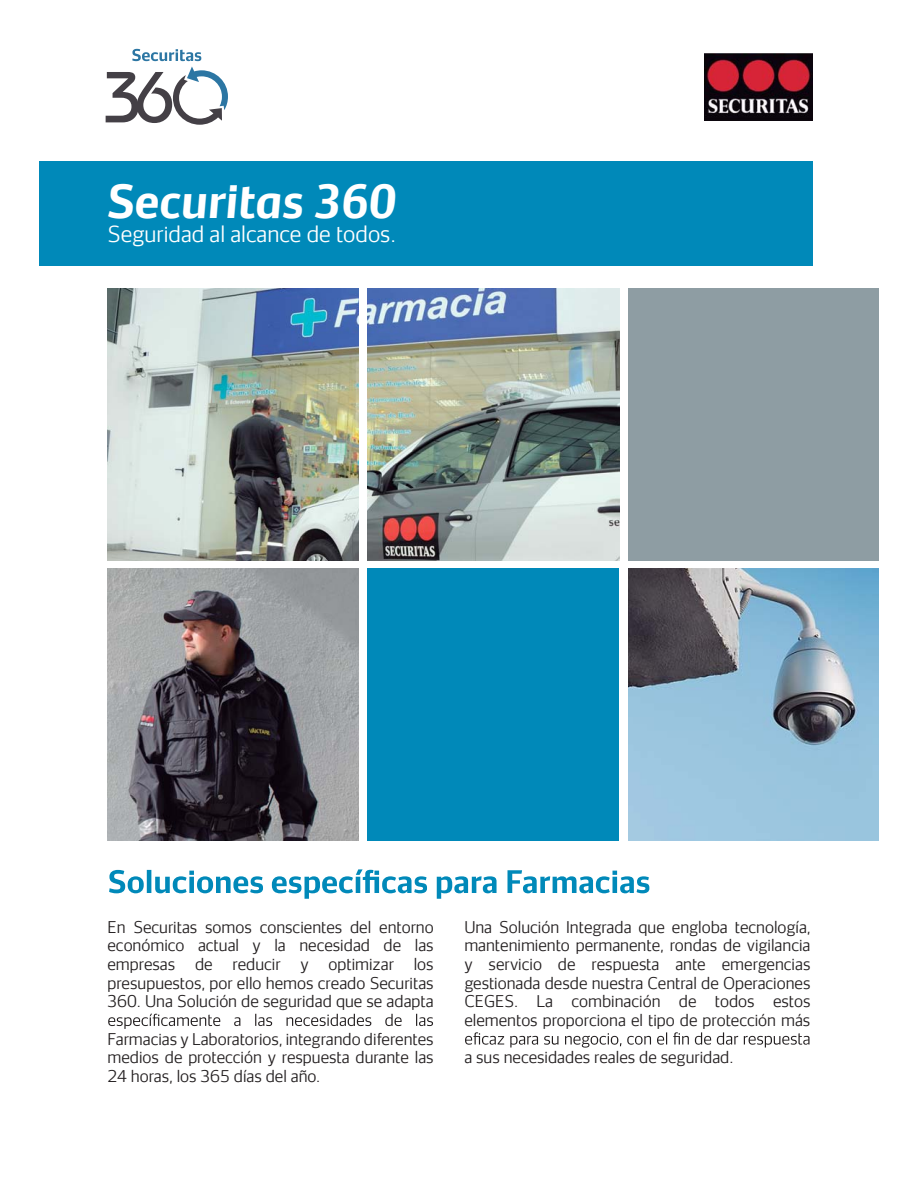
<style>
.page{position:relative;width:918px;height:1188px;background:#fff}
.page>*{position:absolute;margin:0;border:0;box-sizing:border-box;transform-origin:0 0}
.t1{font:italic 700 43.8px "Securitas Sans TT";color:#fff}
.t2{font:300 21.15px "Securitas Sans TT";color:#fff}
.t3{font:300 15.45px/18.6px "Securitas Sans TT";color:#231f20;text-align:justify}
</style>
<div class="page">
<svg style="left:109px;top:869px;width:540px;height:30px"></svg>
<svg style="left:108px;top:1014px;width:325px;height:15px"></svg>
<svg style="left:465px;top:1032px;width:345px;height:16px"></svg>
<svg style="left:106px;top:67px;width:122px;height:58px"></svg>
<svg style="left:132px;top:49px;width:69px;height:12px"></svg>
<img style="left:705px;top:53px;width:108px;height:67px">
<img style="left:107px;top:288px;width:252px;height:272px">
<img style="left:107px;top:568px;width:252px;height:273px">
<div style="left:628px;top:288px;width:251px;height:272px;background:#8e9da3"></div>
<img style="left:628px;top:568px;width:251px;height:273px">
<div style="left:368px;top:568px;width:251px;height:273px;background:#0089b9"></div>
<img style="left:368px;top:288px;width:251px;height:272px">
<div style="left:39px;top:161px;width:774px;height:104px;background:#0089b9"></div>
<h1 class="t1" style="left:107px;top:183px;width:291px">Securitas 360</h1>
<h2 class="t2" style="left:107px;top:225px;width:290px">Seguridad al alcance de todos.</h2>
<p class="t3" style="left:107px;top:919px;width:328px">En Securitas somos conscientes del entorno económico actual y la necesidad de las empresas</p>
<p class="t3" style="left:107px;top:956px;width:328px;text-indent:306px">los presupuestos, por ello hemos creado Securitas 360. Una Solución de seguridad que se adapta</p>
<p class="t3" style="left:107px;top:1030px;width:328px">Farmacias y Laboratorios, integrando diferentes medios de protección y respuesta durante las 24 horas, los 365 días del año.</p>
<p class="t3" style="left:195px;top:956px;width:19px">de</p>
<p class="t3" style="left:233px;top:956px;width:50px">reducir</p>
<p class="t3" style="left:300px;top:956px;width:10px">y</p>
<p class="t3" style="left:329px;top:956px;width:67px">optimizar</p>
<p class="t3" style="left:464px;top:919px;width:348px">Una Solución Integrada que engloba tecnología, mantenimiento permanente, rondas de vigilancia y servicio de respuesta ante emergencias gestionada desde nuestra Central de Operaciones CEGES. La combinación de todos estos elementos proporciona el tipo de protección más</p>
<p class="t3" style="left:464px;top:1049px;width:271px">a sus necesidades reales de seguridad.</p>
</div>
